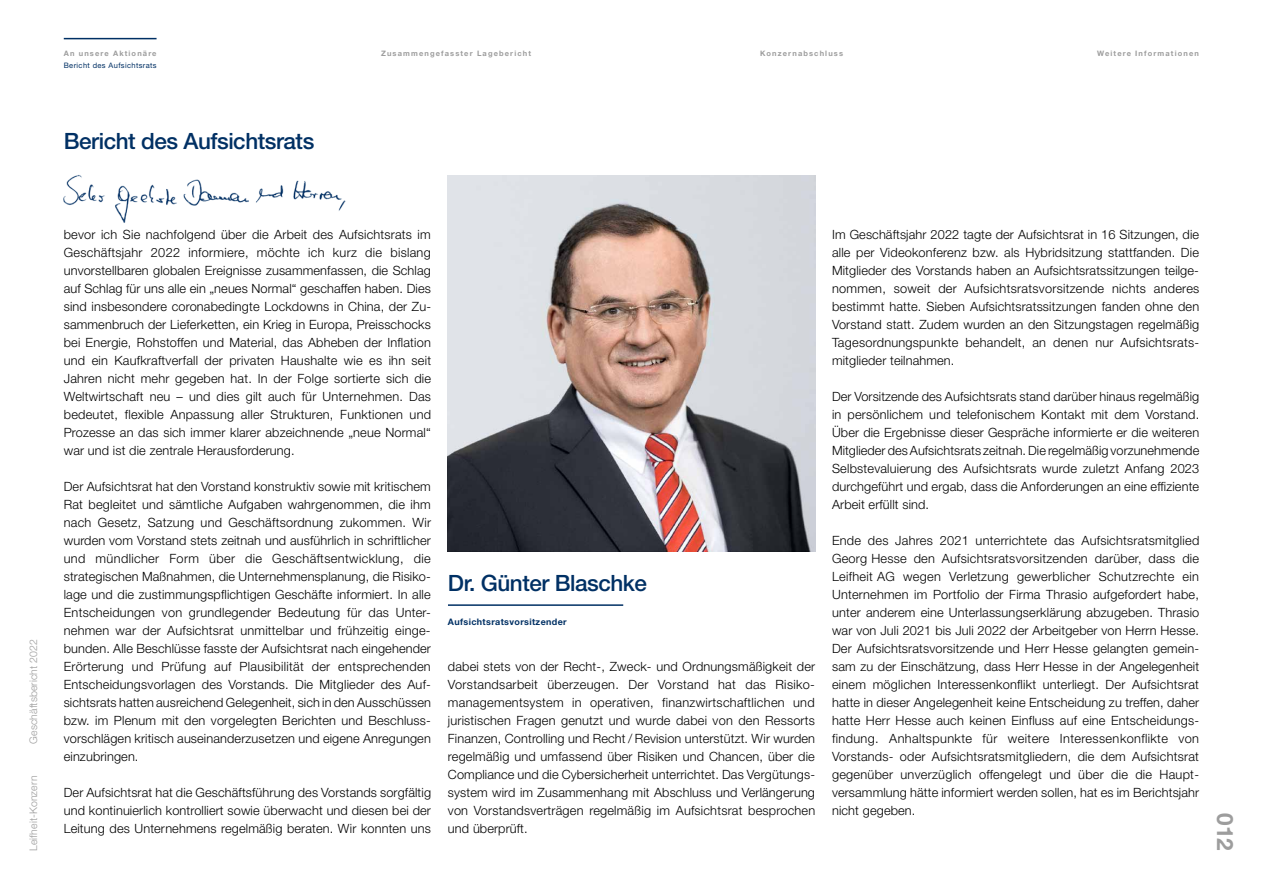
<style>
.page{position:relative;width:1263px;height:893px;background:#fff}
.page>*{position:absolute;margin:0;border:0;box-sizing:border-box;transform-origin:0 0}
.t1{font:500 22.5px "Helvetica Neue LT Std";letter-spacing:-.02em;color:#003064}
.t2{font:700 22.5px "Helvetica Neue LT Std";color:#9d9d9d}
.t3{font:300 12.75px/18px "Helvetica Neue LT Std";letter-spacing:.015em;color:#000}
.t4{font:300 10.5px "Helvetica Neue LT Std";letter-spacing:.01em;color:#9d9d9d}
.t5{font:700 9px "Helvetica Neue LT Std";letter-spacing:.04em;color:#003064}
.t6{font:700 7.5px "Helvetica Neue LT Std";letter-spacing:.15em;color:#9d9d9d}
.t7{font:7.5px "Helvetica Neue LT Std";letter-spacing:.05em;color:#003064}
</style>
<div class="page">
<hr style="left:64px;top:38px;width:93px;height:1px;background:#003064">
<img style="left:63px;top:175px;width:283px;height:48px">
<img style="left:448px;top:175px;width:367px;height:376px">
<hr style="left:448px;top:604px;width:175px;height:2px;background:#003064">
<p class="t6" style="left:64px;top:49px;width:94px">An unsere Aktionäre</p>
<p class="t7" style="left:64px;top:61px;width:94px">Bericht des Aufsichtsrats</p>
<h1 class="t1" style="left:64px;top:127px;width:252px">Bericht des Aufsichtsrats</h1>
<p class="t6" style="left:381px;top:49px;width:151px">Zusammengefasster Lagebericht</p>
<p class="t6" style="left:760px;top:49px;width:85px">Konzernabschluss</p>
<p class="t6" style="left:1097px;top:49px;width:103px">Weitere Informationen</p>
<p class="t4" style="left:27px;top:744px;width:106px;rotate:-90deg">Geschäftsbericht 2022</p>
<p class="t4" style="left:27px;top:851px;width:77px;rotate:-90deg">Leifheit-Konzern</p>
<p class="t3" style="left:64px;top:225px;width:369px">bevor ich Sie nachfolgend über die Arbeit des Aufsichtsrats im Geschäftsjahr 2022 informiere, möchte ich kurz die bislang unvorstellbaren globalen Ereignisse zusammenfassen, die Schlag auf Schlag für uns alle ein „neues Normal“ geschaffen haben. Dies sind insbesondere coronabedingte Lockdowns in China, der Zu&shy;sammenbruch der Lieferketten, ein Krieg in Europa, Preisschocks bei Energie, Rohstoffen und Material, das Abheben der Inflation und ein Kaufkraftverfall der privaten Haushalte wie es ihn seit Jahren nicht mehr gegeben hat. In der Folge sortierte sich die Weltwirtschaft neu – und dies gilt auch für Unternehmen. Das bedeutet, flexible Anpassung aller Strukturen, Funktionen und Prozesse an das sich immer klarer abzeichnende „neue Normal“ war und ist die zentrale Herausforderung.</p>
<p class="t3" style="left:64px;top:477px;width:369px">Der Aufsichtsrat hat den Vorstand konstruktiv sowie mit kritischem Rat begleitet und sämtliche Aufgaben wahrgenommen, die ihm nach Gesetz, Satzung und Geschäftsordnung zukommen. Wir wurden vom Vorstand stets zeitnah und ausführlich in schriftlicher und mündlicher Form über die Geschäftsentwicklung, die strategischen Maßnahmen, die Unternehmensplanung, die Risiko&shy;lage und die zustimmungspflichtigen Geschäfte informiert. In alle Entscheidungen von grundlegender Bedeutung für das Unter&shy;nehmen war der Aufsichtsrat unmittelbar und frühzeitig einge&shy;bunden. Alle Beschlüsse fasste der Aufsichtsrat nach eingehender Erörterung und Prüfung auf Plausibilität der entsprechenden Entscheidungsvorlagen des Vorstands. Die Mitglieder des Auf&shy;sichtsrats hatten ausreichend Gelegenheit, sich in den Ausschüssen bzw. im Plenum mit den vorgelegten Berichten und Beschluss&shy;vorschlägen kritisch auseinanderzusetzen und eigene Anregungen einzubringen.</p>
<p class="t3" style="left:64px;top:783px;width:369px;text-align:justify">Der Aufsichtsrat hat die Geschäftsführung des Vorstands sorgfältig und kontinuierlich kontrolliert sowie überwacht und diesen bei der Leitung des Unternehmens regelmäßig beraten. Wir konnten uns</p>
<h1 class="t1" style="left:448px;top:570px;width:201px">Dr. Günter Blaschke</h1>
<p class="t5" style="left:448px;top:617px;width:120px">Aufsichtsratsvorsitzender</p>
<p class="t3" style="left:448px;top:657px;width:369px">dabei stets von der Recht-, Zweck- und Ordnungsmäßigkeit der Vorstandsarbeit überzeugen. Der Vorstand hat das Risiko&shy;managementsystem in operativen, finanzwirtschaftlichen und juristischen Fragen genutzt und wurde dabei von den Ressorts Finanzen, Controlling und Recht / Revision unterstützt. Wir wurden regelmäßig und umfassend über Risiken und Chancen, über die Compliance und die Cybersicherheit unterrichtet. Das Vergütungs&shy;system wird im Zusammenhang mit Abschluss und Verlängerung von Vorstandsverträgen regelmäßig im Aufsichtsrat besprochen und überprüft.</p>
<p class="t3" style="left:832px;top:225px;width:369px">Im Geschäftsjahr 2022 tagte der Aufsichtsrat in 16 Sitzungen, die alle per Videokonferenz bzw. als Hybridsitzung stattfanden. Die Mitglieder des Vorstands haben an Aufsichtsratssitzungen teilge&shy;nommen, soweit der Aufsichtsratsvorsitzende nichts anderes bestimmt hatte. Sieben Aufsichtsratssitzungen fanden ohne den Vorstand statt. Zudem wurden an den Sitzungstagen regelmäßig Tagesordnungspunkte behandelt, an denen nur Aufsichtsrats&shy;mitglieder teilnahmen.</p>
<p class="t3" style="left:832px;top:387px;width:369px;text-align:justify">Der Vorsitzende des Aufsichtsrats stand darüber hinaus regelmäßig in persönlichem und telefonischem Kontakt mit dem Vorstand.<br>Über die Ergebnisse dieser Gespräche informierte er die weiteren Mitglieder des Aufsichtsrats zeitnah. Die regelmäßig vorzunehmende Selbstevaluierung des Aufsichtsrats wurde zuletzt Anfang 2023 durchgeführt und ergab, dass die Anforderungen an eine effiziente Arbeit erfüllt sind.</p>
<p class="t3" style="left:832px;top:531px;width:369px">Ende des Jahres 2021 unterrichtete das Aufsichtsratsmitglied Georg Hesse den Aufsichtsratsvorsitzenden darüber, dass die Leifheit AG wegen Verletzung gewerblicher Schutzrechte ein Unternehmen im Portfolio der Firma Thrasio aufgefordert habe, unter anderem eine Unterlassungserklärung abzugeben. Thrasio war von Juli 2021 bis Juli 2022 der Arbeitgeber von Herrn Hesse.<br>Der Aufsichtsratsvorsitzende und Herr Hesse gelangten gemein&shy;sam zu der Einschätzung, dass Herr Hesse in der Angelegenheit einem möglichen Interessenkonflikt unterliegt. Der Aufsichtsrat hatte in dieser Angelegenheit keine Entscheidung zu treffen, daher hatte Herr Hesse auch keinen Einfluss auf eine Entscheidungs&shy;findung. Anhaltspunkte für weitere Interessenkonflikte von Vorstands- oder Aufsichtsratsmitgliedern, die dem Aufsichtsrat gegenüber unverzüglich offengelegt und über die die Haupt&shy;versammlung hätte informiert werden sollen, hat es im Berichtsjahr nicht gegeben.</p>
<h1 class="t2" style="left:1239px;top:813px;width:39px;rotate:90deg">012</h1>
</div>
